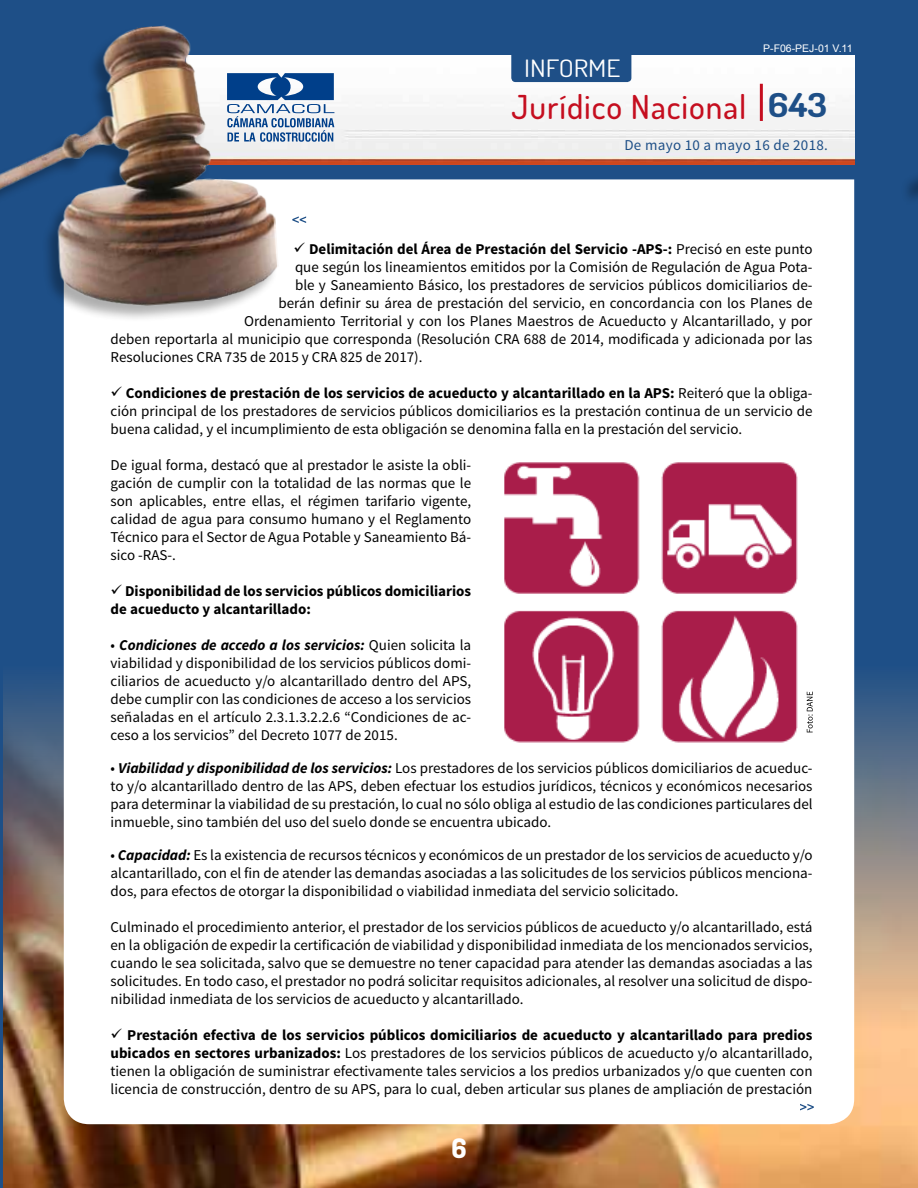
<style>
.page{position:relative;width:918px;height:1188px;background:#1e4f87}
.page>*{position:absolute;margin:0;border:0;box-sizing:border-box;transform-origin:0 0}
.t1{font:500 33px "Dosis";letter-spacing:.03em;color:#c50e1f}
.t2{font:800 27px "Dosis";color:#fff}
.t3{font:24px "Dosis";color:#fff;scale:1.14 1}
.t4{font:15px/18px "Source Sans Pro";color:#000;text-align:justify}
.t5{font:700 15px/18px "Source Sans Pro";color:#000}
.t6{font:15px "Source Sans Pro";letter-spacing:.02em;color:#1e4f87}
.t7{font:10.5px "Arial";color:#fff}
.s1{font-weight:700;color:#1e4f87}
.s2{font-weight:400}
.s3{font-weight:700}
.s4{font-weight:700;font-style:italic}
</style>
<div class="page">
<img style="left:4px;top:665px;width:914px;height:523px">
<div style="left:64px;top:179px;width:790px;height:945px;background:#fff"></div>
<img style="left:281px;top:55px;width:573px;height:109px">
<div style="left:511px;top:37px;width:120px;height:45px;background:#1e4f87;border-radius:4px"></div>
<hr style="left:760px;top:84px;width:3px;height:37px;background:#c50e1f">
<div style="left:0;top:26px;width:278px;height:297px;background:#000;opacity:.32"></div>
<img style="left:0;top:25px;width:281px;height:291px">
<svg style="left:227px;top:73px;width:107px;height:69px"></svg>
<svg style="left:292px;top:216px;width:14px;height:7px"></svg>
<img style="left:486px;top:458px;width:327px;height:288px">
<svg style="left:807px;top:692px;width:6px;height:40px"></svg>
<svg style="left:800px;top:1104px;width:14px;height:6px"></svg>
<h3 class="t3" style="left:524px;top:53px;width:86px">INFORME</h3>
<p class="t7" style="left:763px;top:42px;width:91px">P-F06-PEJ-01 V.11</p>
<h1 class="t1" style="left:512px;top:85px;width:317px">Jurídico Nacional <span class="s1">643</span></h1>
<p class="t6" style="left:624px;top:136px;width:205px">De mayo 10 a mayo 16 de 2018.</p>
<p class="t5" style="left:294px;top:241px;width:521px">✓ Delimitación del Área de Prestación del Servicio -APS-: <span class="s2">Precisó en este punto</span></p>
<p class="t4" style="left:295px;top:258px;width:519px">que según los lineamientos emitidos por la Comisión de Regulación de Agua Pota-</p>
<p class="t4" style="left:295px;top:276px;width:519px">ble y Saneamiento Básico, los prestadores de servicios públicos domiciliarios de-</p>
<p class="t4" style="left:279px;top:294px;width:536px">berán definir su área de prestación del servicio, en concordancia con los Planes de</p>
<p class="t4" style="left:244px;top:312px;width:570px">Ordenamiento Territorial y con los Planes Maestros de Acueducto y Alcantarillado, y por</p>
<p class="t4" style="left:111px;top:330px;width:703px">deben reportarla al municipio que corresponda (Resolución CRA 688 de 2014, modificada y adicionada por las</p>
<p class="t4" style="left:111px;top:348px;width:314px">Resoluciones CRA 735 de 2015 y CRA 825 de 2017).</p>
<p class="t4" style="left:111px;top:384px;width:704px">✓ <span class="s3">Condiciones de prestación de los servicios de acueducto y alcantarillado en la APS:</span> Reiteró que la obliga&shy;ción principal de los prestadores de servicios públicos domiciliarios es la prestación continua de un servicio de buena calidad, y el incumplimiento de esta obligación se denomina falla en la prestación del servicio.</p>
<p class="t4" style="left:111px;top:456px;width:362px">De igual forma, destacó que al prestador le asiste la obli&shy;gación de cumplir con la totalidad de las normas que le son aplicables, entre ellas, el régimen tarifario vigente, calidad de agua para consumo humano y el Reglamento Técnico para el Sector de Agua Potable y Saneamiento Bá&shy;sico -RAS-.</p>
<p class="t5" style="left:111px;top:583px;width:362px">✓ Disponibilidad de los servicios públicos domiciliarios de acueducto y alcantarillado:</p>
<p class="t4" style="left:111px;top:636px;width:362px">• <span class="s4">Condiciones de accedo a los servicios:</span> Quien solicita la viabilidad y disponibilidad de los servicios públicos domi&shy;ciliarios de acueducto y/o alcantarillado dentro del APS, debe cumplir con las condiciones de acceso a los servicios señaladas en el artículo 2.3.1.3.2.2.6 “Condiciones de ac&shy;ceso a los servicios” del Decreto 1077 de 2015.</p>
<p class="t4" style="left:111px;top:759px;width:704px">• <span class="s4">Viabilidad y disponibilidad de los servicios:</span> Los prestadores de los servicios públicos domiciliarios de acueduc&shy;to y/o alcantarillado dentro de las APS, deben efectuar los estudios jurídicos, técnicos y económicos necesarios para determinar la viabilidad de su prestación, lo cual no sólo obliga al estudio de las condiciones particulares del inmueble, sino también del uso del suelo donde se encuentra ubicado.</p>
<p class="t4" style="left:111px;top:846px;width:704px">• <span class="s4">Capacidad:</span> Es la existencia de recursos técnicos y económicos de un prestador de los servicios de acueducto y/o alcantarillado, con el fin de atender las demandas asociadas a las solicitudes de los servicios públicos menciona&shy;dos, para efectos de otorgar la disponibilidad o viabilidad inmediata del servicio solicitado.</p>
<p class="t4" style="left:111px;top:918px;width:704px">Culminado el procedimiento anterior, el prestador de los servicios públicos de acueducto y/o alcantarillado, está en la obligación de expedir la certificación de viabilidad y disponibilidad inmediata de los mencionados servicios, cuando le sea solicitada, salvo que se demuestre no tener capacidad para atender las demandas asociadas a las solicitudes. En todo caso, el prestador no podrá solicitar requisitos adicionales, al resolver una solicitud de dispo&shy;nibilidad inmediata de los servicios de acueducto y alcantarillado.</p>
<p class="t4" style="left:111px;top:1026px;width:704px">✓ <span class="s3">Prestación efectiva de los servicios públicos domiciliarios de acueducto y alcantarillado para predios ubicados en sectores urbanizados:</span> Los prestadores de los servicios públicos de acueducto y/o alcantarillado, tienen la obligación de suministrar efectivamente tales servicios a los predios urbanizados y/o que cuenten con licencia de construcción, dentro de su APS, para lo cual, deben articular sus planes de ampliación de prestación</p>
<h2 class="t2" style="left:451px;top:1131px;width:17px">6</h2>
</div>
